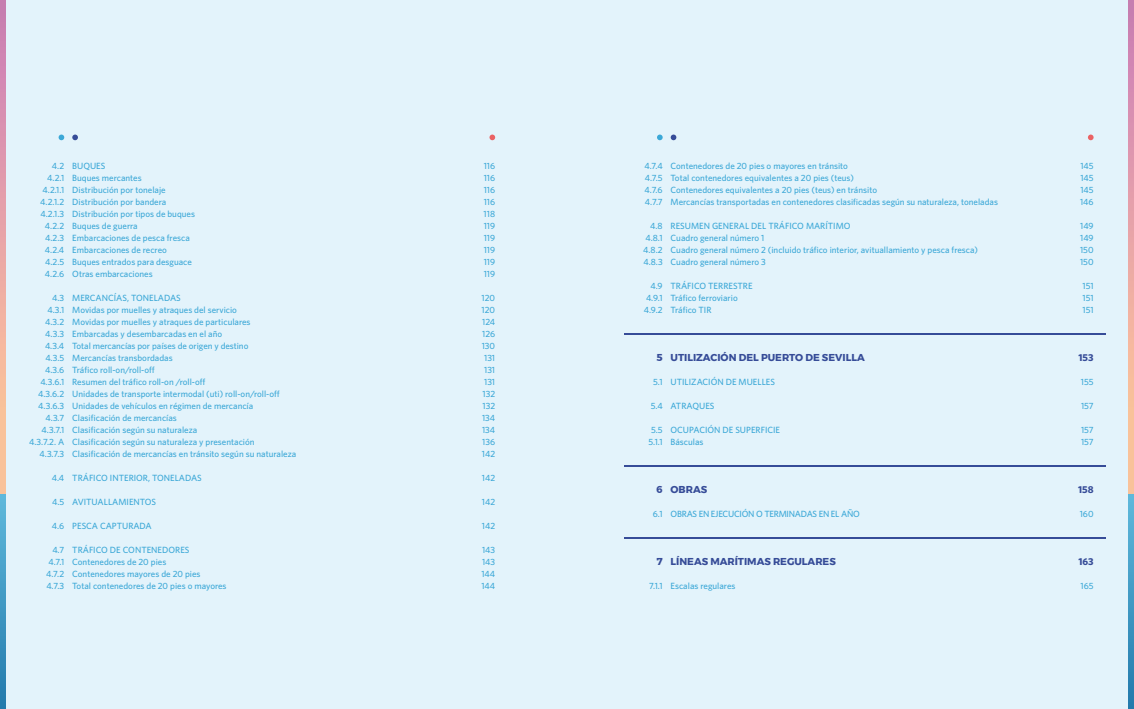
<style>
.page{position:relative;width:1134px;height:709px;background:#fff}
.page>*{position:absolute;margin:0;border:0;box-sizing:border-box;transform-origin:0 0}
.t1{font:700 10px "Montserrat";color:#364c98}
.t2{font:700 10px "Whitney";color:#364c98}
.t3{font:500 9px/12px "Whitney";color:#3ca8d7;text-align:justify}
.t4{font:500 9px "Whitney";letter-spacing:-.025em;color:#3ca8d7}
</style>
<div class="page">
<div style="left:0;top:0;width:567px;height:709px;background:#e3f3fb"></div>
<div style="left:567px;top:0;width:567px;height:709px;background:#e3f3fb"></div>
<hr style="left:624px;top:333px;width:482px;height:1px;background:#364c98">
<hr style="left:624px;top:465px;width:482px;height:1px;background:#364c98">
<hr style="left:624px;top:537px;width:482px;height:1px;background:#364c98">
<svg style="left:59px;top:135px;width:5px;height:5px"></svg>
<svg style="left:657px;top:135px;width:6px;height:5px"></svg>
<svg style="left:72px;top:135px;width:6px;height:5px"></svg>
<svg style="left:671px;top:135px;width:5px;height:5px"></svg>
<svg style="left:489px;top:135px;width:6px;height:5px"></svg>
<svg style="left:1088px;top:135px;width:5px;height:5px"></svg>
<svg style="left:0;top:0;width:6px;height:494px;background:#e6a5a6"></svg>
<img style="left:0;top:494px;width:6px;height:215px">
<svg style="left:1128px;top:0;width:6px;height:494px;background:#e6a5a6"></svg>
<img style="left:1128px;top:494px;width:6px;height:215px">
<p class="t3" style="left:40px;top:160px;width:26px;text-align:right">4.2<br>4.2.1<br>4.2.1.1<br>4.2.1.2<br>4.2.1.3<br>4.2.2<br>4.2.3<br>4.2.4<br>4.2.5<br>4.2.6</p>
<p class="t3" style="left:29px;top:292px;width:37px;text-align:right">4.3<br>4.3.1<br>4.3.2<br>4.3.3<br>4.3.4<br>4.3.5<br>4.3.6<br>4.3.6.1<br>4.3.6.2<br>4.3.6.3<br>4.3.7<br>4.3.7.1<br>4.3.7.2. A<br>4.3.7.3</p>
<p class="t3" style="left:52px;top:472px;width:14px">4.4</p>
<p class="t3" style="left:52px;top:496px;width:14px">4.5</p>
<p class="t3" style="left:52px;top:520px;width:14px">4.6</p>
<p class="t3" style="left:46px;top:544px;width:20px;text-indent:6px">4.7<br>4.7.1<br>4.7.2<br>4.7.3</p>
<p class="t3" style="left:72px;top:160px;width:124px;text-align:left">BUQUES<br>Buques mercantes<br>Distribución por tonelaje<br>Distribución por bandera<br>Distribución por tipos de buques<br>Buques de guerra<br>Embarcaciones de pesca fresca<br>Embarcaciones de recreo<br>Buques entrados para desguace<br>Otras embarcaciones</p>
<p class="t3" style="left:72px;top:292px;width:225px;text-align:left">MERCANCÍAS, TONELADAS<br>Movidas por muelles y atraques del servicio<br>Movidas por muelles y atraques de particulares Embarcadas y desembarcadas en el año<br>Total mercancías por países de origen y destino<br>Mercancías transbordadas<br>Tráfico roll-on/roll-off<br>Resumen del tráfico roll-on /roll-off<br>Unidades de transporte intermodal (uti) roll-on/roll-off Unidades de vehículos en régimen de mercancía Clasificación de mercancías<br>Clasificación según su naturaleza<br>Clasificación según su naturaleza y presentación Clasificación de mercancías en tránsito según su naturaleza</p>
<p class="t3" style="left:72px;top:472px;width:131px">TRÁFICO INTERIOR, TONELADAS</p>
<p class="t3" style="left:72px;top:496px;width:85px">AVITUALLAMIENTOS</p>
<p class="t3" style="left:72px;top:520px;width:81px">PESCA CAPTURADA</p>
<p class="t3" style="left:72px;top:544px;width:156px;text-align:left">TRÁFICO DE CONTENEDORES<br>Contenedores de 20 pies<br>Contenedores mayores de 20 pies<br>Total contenedores de 20 pies o mayores</p>
<p class="t3" style="left:484px;top:160px;width:13px">116<br>116<br>116<br>116<br>118<br>119<br>119<br>119<br>119<br>119</p>
<p class="t3" style="left:482px;top:292px;width:15px">120<br>120<br>124<br>126<br>130<br>131<br>131<br>131<br>132<br>132<br>134<br>134<br>136<br>142</p>
<p class="t3" style="left:482px;top:472px;width:15px">142</p>
<p class="t3" style="left:482px;top:496px;width:15px">142</p>
<p class="t3" style="left:482px;top:520px;width:15px">142</p>
<p class="t3" style="left:481px;top:544px;width:15px">143<br>143<br>144<br>144</p>
<p class="t3" style="left:644px;top:160px;width:20px">4.7.4<br>4.7.5<br>4.7.6<br>4.7.7</p>
<p class="t3" style="left:643px;top:220px;width:21px;text-indent:7px">4.8<br>4.8.1<br>4.8.2<br>4.8.3</p>
<p class="t3" style="left:644px;top:280px;width:20px;text-indent:7px">4.9<br>4.9.1<br>4.9.2</p>
<p class="t1" style="left:656px;top:349px;width:8px">5</p>
<p class="t3" style="left:653px;top:376px;width:11px">5.1</p>
<p class="t3" style="left:651px;top:400px;width:13px">5.4</p>
<p class="t3" style="left:648px;top:424px;width:16px">5.5<br>5.1.1</p>
<p class="t3" style="left:671px;top:160px;width:329px;text-align:left">Contenedores de 20 pies o mayores en tránsito<br>Total contenedores equivalentes a 20 pies (teus)<br>Contenedores equivalentes a 20 pies (teus) en tránsito<br>Mercancías transportadas en contenedores clasificadas según su naturaleza, toneladas</p>
<p class="t3" style="left:671px;top:220px;width:309px;text-align:left">RESUMEN GENERAL DEL TRÁFICO MARÍTIMO<br>Cuadro general número 1<br>Cuadro general número 2 (incluido tráfico interior, avituallamiento y pesca fresca)<br>Cuadro general número 3</p>
<p class="t3" style="left:671px;top:280px;width:83px;text-align:left">TRÁFICO TERRESTRE<br>Tráfico ferroviario<br>Tráfico TIR</p>
<p class="t1" style="left:671px;top:349px;width:196px">UTILIZACIÓN DEL PUERTO DE SEVILLA</p>
<p class="t3" style="left:671px;top:376px;width:106px">UTILIZACIÓN DE MUELLES</p>
<p class="t3" style="left:671px;top:400px;width:45px">ATRAQUES</p>
<p class="t3" style="left:671px;top:424px;width:111px">OCUPACIÓN DE SUPERFICIE<br>Básculas</p>
<p class="t1" style="left:656px;top:481px;width:8px">6</p>
<p class="t3" style="left:653px;top:508px;width:11px">6.1</p>
<p class="t1" style="left:657px;top:553px;width:7px">7</p>
<p class="t3" style="left:649px;top:580px;width:15px">7.1.1</p>
<p class="t1" style="left:671px;top:481px;width:38px">OBRAS</p>
<p class="t4" style="left:671px;top:508px;width:191px">OBRAS EN EJECUCIÓN O TERMINADAS EN EL AÑO</p>
<p class="t1" style="left:671px;top:553px;width:167px">LÍNEAS MARÍTIMAS REGULARES</p>
<p class="t3" style="left:671px;top:580px;width:66px">Escalas regulares</p>
<p class="t3" style="left:1080px;top:160px;width:15px">145<br>145<br>145<br>146</p>
<p class="t3" style="left:1080px;top:220px;width:15px">149<br>149<br>150<br>150</p>
<p class="t3" style="left:1082px;top:280px;width:13px">151<br>151<br>151</p>
<p class="t2" style="left:1078px;top:351px;width:17px">153</p>
<p class="t3" style="left:1081px;top:376px;width:14px">155</p>
<p class="t3" style="left:1081px;top:400px;width:14px">157</p>
<p class="t3" style="left:1081px;top:424px;width:14px">157<br>157</p>
<p class="t2" style="left:1078px;top:483px;width:17px">158</p>
<p class="t3" style="left:1080px;top:508px;width:15px">160</p>
<p class="t2" style="left:1078px;top:555px;width:17px">163</p>
<p class="t3" style="left:1080px;top:580px;width:15px">165</p>
</div>
